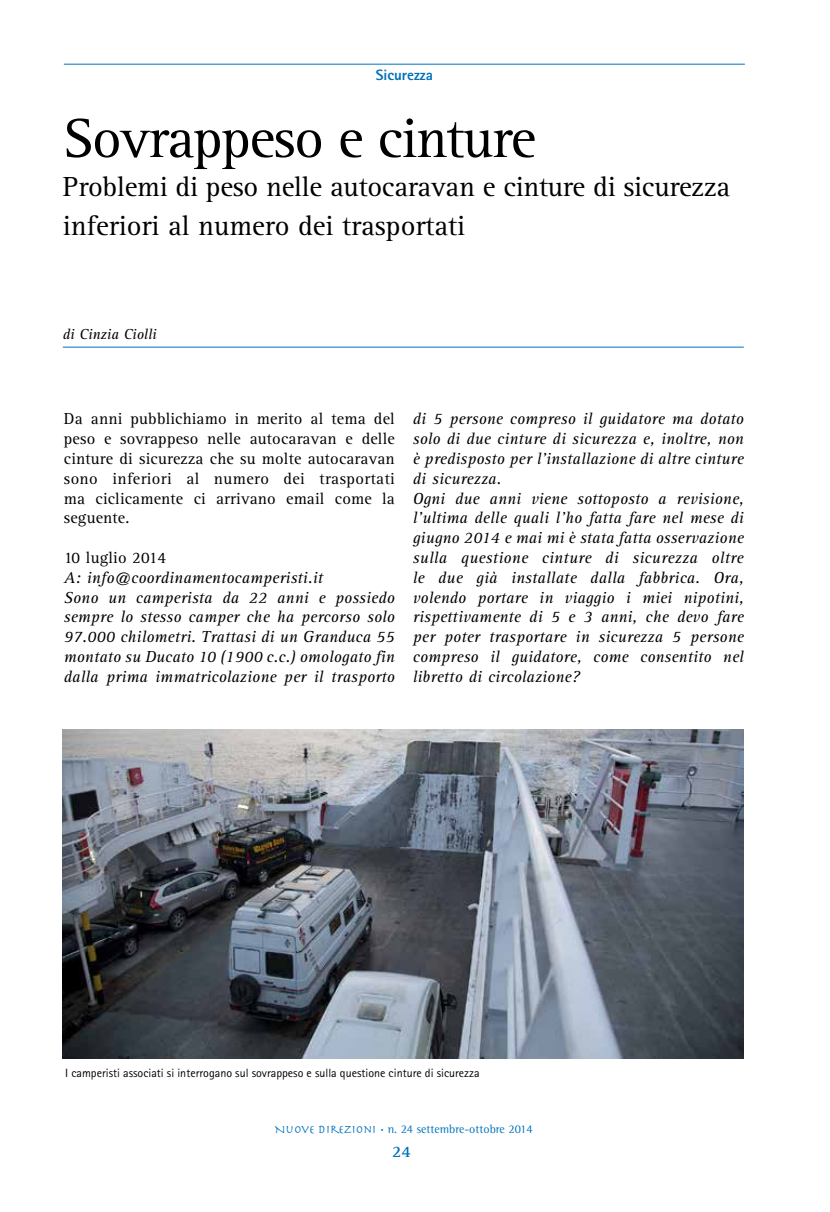
<style>
.page{position:relative;width:830px;height:1212px;background:#fff}
.page>*{position:absolute;margin:0;border:0;box-sizing:border-box;transform-origin:0 0}
.t1{font:57px "Rotis Serif";letter-spacing:-.025em;color:#000}
.t2{font:28.5px/39px "Rotis Serif";letter-spacing:-.01em;color:#000}
.t3{font:italic 16.5px/19.8px "Rotis Serif";letter-spacing:.01em;color:#000}
.t4{font:16.5px/19.8px "Rotis Serif";letter-spacing:.01em;color:#000;text-align:justify}
.t5{font:700 16.5px "Rotis Serif";color:#0072bc}
.t6{font:italic 15px "Rotis Serif";color:#000}
.t7{font:800 15px "Rotis Sans Serif";color:#0072bc}
.t8{font:12px "Rotis Sans Serif";color:#000}
.t9{font:12px "Rotis Semi Serif";color:#0072bc}
.s1{font-family:"Herculanum"}
</style>
<div class="page">
<hr style="left:64px;top:64px;width:680px;height:1px;background:#0072bc">
<hr style="left:63px;top:347px;width:680px;height:1px;background:#0072bc">
<img style="left:63px;top:729px;width:680px;height:329px">
<p class="t7" style="left:375px;top:66px;width:59px">Sicurezza</p>
<h1 class="t1" style="left:63px;top:106px;width:474px">Sovrappeso e cinture</h1>
<h2 class="t2" style="left:63px;top:168px;width:668px">Problemi di peso nelle autocaravan e cinture di sicurezza inferiori al numero dei trasportati</h2>
<p class="t6" style="left:63px;top:326px;width:95px">di Cinzia Ciolli</p>
<p class="t4" style="left:64px;top:409px;width:332px">Da anni pubblichiamo in merito al tema del peso e sovrappeso nelle autocaravan e delle cinture di sicurezza che su molte autocaravan sono inferiori al numero dei trasportati ma ciclicamente ci arrivano email come la seguente.</p>
<p class="t4" style="left:64px;top:548px;width:104px">10 luglio 2014</p>
<p class="t3" style="left:64px;top:568px;width:332px">A: info@coordinamentocamperisti.it<br>Sono un camperista da 22 anni e possiedo sempre lo stesso camper che ha percorso solo 97.000 chilometri. Trattasi di un Granduca 55 montato su Ducato 10 (1900 c.c.) omologato fin dalla prima immatricolazione per il trasporto</p>
<p class="t3" style="left:412px;top:410px;width:332px">di 5 persone compreso il guidatore ma dotato solo di due cinture di sicurezza e, inoltre, non è predisposto per l'installazione di altre cinture di sicurezza.<br>Ogni due anni viene sottoposto a revisione, l'ultima delle quali l'ho fatta fare nel mese di giugno 2014 e mai mi è stata fatta osservazione sulla questione cinture di sicurezza oltre le due già installate dalla fabbrica. Ora, volendo portare in viaggio i miei nipotini, rispettivamente di 5 e 3 anni, che devo fare per poter trasportare in sicurezza 5 persone compreso il guidatore, come consentito nel libretto di circolazione?</p>
<p class="t8" style="left:65px;top:1066px;width:416px">I camperisti associati si interrogano sul sovrappeso e sulla questione cinture di sicurezza</p>
<p class="t9" style="left:274px;top:1122px;width:260px"><span class="s1">NUOVE DIREZIONI •</span> n. 24 settembre-ottobre 2014</p>
<p class="t5" style="left:392px;top:1142px;width:20px">24</p>
</div>
